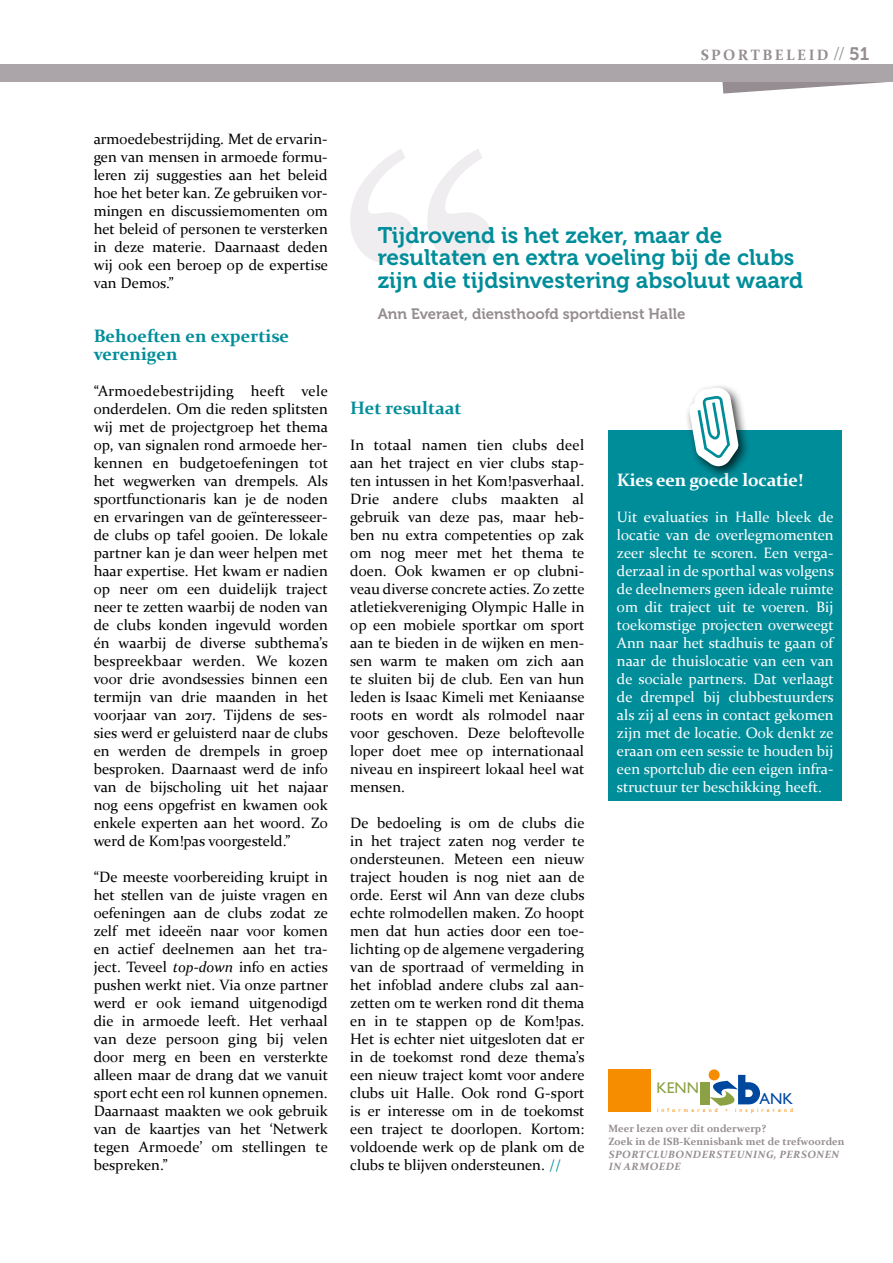
<style>
.page{position:relative;width:893px;height:1263px;background:#fff}
.page>*{position:absolute;margin:0;border:0;box-sizing:border-box;transform-origin:0 0}
.t1{font:22.5px/22.5px "Museo 700";color:#008d9a}
.t2{font:700 18px/18px "Constantia";color:#008d9a}
.t3{font:700 18px "Constantia";letter-spacing:-.02em;color:#fff}
.t4{font:300 condensed 18px "Helvetica Neue LT Std";color:#958d91}
.t5{font:15.9px "Gill Sans";color:#00479e}
.t6{font:15.6px "Gill Sans";color:#8ba144}
.t7{font:15px/18px "Constantia";color:#000;text-align:justify}
.t8{font:15px/18px "Constantia";color:#fff;text-align:justify}
.t9{font:15px "Museo 700";color:#958d91}
.t10{font:700 15px "Constantia";letter-spacing:.16em;color:#958d91}
.t11{font:700 10.5px/12.6px "Constantia";color:#958d91}
.t12{font:italic 700 10.5px/12.6px "Constantia";letter-spacing:.06em;color:#958d91}
.t13{font:5.85px "Gill Sans";letter-spacing:.55em;color:#f68d00}
.s1{font-family:"Museo 700";font-weight:400;font-stretch:normal}
.s2{font-style:italic}
.s3{color:#008d9a}
</style>
<div class="page">
<svg style="left:722px;top:82px;width:165px;height:12px"></svg>
<div style="left:0;top:65px;width:893px;height:17px;background:#aba4a8"></div>
<svg style="left:700px;top:1075px;width:60px;height:31px"></svg>
<div style="left:709px;top:1069px;width:11px;height:11px;background:#f68d00;border-radius:50%"></div>
<div style="left:608px;top:1069px;width:43px;height:43px;background:#f68d00"></div>
<div style="left:608px;top:430px;width:234px;height:371px;background:#008d9a"></div>
<div style="left:685px;top:383px;width:67px;height:96px;background:#000;opacity:.75"></div>
<svg style="left:689px;top:388px;width:50px;height:78px"></svg>
<svg style="left:350px;top:149px;width:64px;height:114px"></svg>
<svg style="left:427px;top:149px;width:64px;height:114px"></svg>
<p class="t4" style="left:834px;top:43px;width:37px">// <span class="s1">51</span></p>
<p class="t10" style="left:701px;top:45px;width:130px">SPORTBELEID</p>
<p class="t7" style="left:94px;top:129px;width:236px">armoedebestrijding. Met de ervarin&shy;gen van mensen in armoede formu&shy;leren zij suggesties aan het beleid hoe het beter kan. Ze gebruiken vor&shy;mingen en discussiemomenten om het beleid of personen te versterken in deze materie. Daarnaast deden wij ook een beroep op de expertise van Demos.”</p>
<p class="t2" style="left:94px;top:326px;width:197px">Behoeften en expertise verenigen</p>
<p class="t7" style="left:94px;top:381px;width:236px">“Armoedebestrijding heeft vele onderdelen. Om die reden splitsten wij met de projectgroep het thema op, van signalen rond armoede her&shy;kennen en budgetoefeningen tot het wegwerken van drempels. Als sportfunctionaris kan je de noden en ervaringen van de geïnteresseer&shy;de clubs op tafel gooien. De lokale partner kan je dan weer helpen met haar expertise. Het kwam er nadien op neer om een duidelijk traject neer te zetten waarbij de noden van de clubs konden ingevuld worden én waarbij de diverse subthema’s bespreekbaar werden. We kozen voor drie avondsessies binnen een termijn van drie maanden in het voorjaar van 2017. Tijdens de ses&shy;sies werd er geluisterd naar de clubs en werden de drempels in groep besproken. Daarnaast werd de info van de bijscholing uit het najaar nog eens opgefrist en kwamen ook enkele experten aan het woord. Zo werd de Kom!pas voorgesteld.”</p>
<p class="t7" style="left:94px;top:867px;width:236px">“De meeste voorbereiding kruipt in het stellen van de juiste vragen en oefeningen aan de clubs zodat ze zelf met ideeën naar voor komen en actief deelnemen aan het tra&shy;ject. Teveel <span class="s2">top-down</span> info en acties pushen werkt niet. Via onze partner werd er ook iemand uitgenodigd die in armoede leeft. Het verhaal van deze persoon ging bij velen door merg en been en versterkte alleen maar de drang dat we vanuit sport echt een rol kunnen opnemen.<br>Daarnaast maakten we ook gebruik van de kaartjes van het ‘Netwerk tegen Armoede’ om stellingen te bespreken.”</p>
<h1 class="t1" style="left:378px;top:224px;width:427px">Tijdrovend is het zeker, maar de resultaten en extra voeling bij de clubs zijn die tijdsinvestering absoluut waard</h1>
<p class="t9" style="left:378px;top:305px;width:309px">Ann Everaet, diensthoofd sportdienst Halle</p>
<p class="t2" style="left:350px;top:398px;width:113px">Het resultaat</p>
<p class="t7" style="left:350px;top:435px;width:236px">In totaal namen tien clubs deel aan het traject en vier clubs stap&shy;ten intussen in het Kom!pasverhaal.<br>Drie andere clubs maakten al gebruik van deze pas, maar heb&shy;ben nu extra competenties op zak om nog meer met het thema te doen. Ook kwamen er op clubni&shy;veau diverse concrete acties. Zo zette atletiekvereniging Olympic Halle in op een mobiele sportkar om sport aan te bieden in de wijken en men&shy;sen warm te maken om zich aan te sluiten bij de club. Een van hun leden is Isaac Kimeli met Keniaanse roots en wordt als rolmodel naar voor geschoven. Deze beloftevolle loper doet mee op internationaal niveau en inspireert lokaal heel wat mensen.</p>
<p class="t7" style="left:350px;top:813px;width:236px">De bedoeling is om de clubs die in het traject zaten nog verder te ondersteunen. Meteen een nieuw traject houden is nog niet aan de orde. Eerst wil Ann van deze clubs echte rolmodellen maken. Zo hoopt men dat hun acties door een toe&shy;lichting op de algemene vergadering van de sportraad of vermelding in het infoblad andere clubs zal aan&shy;zetten om te werken rond dit thema en in te stappen op de Kom!pas.<br>Het is echter niet uitgesloten dat er in de toekomst rond deze thema’s een nieuw traject komt voor andere clubs uit Halle. Ook rond G-sport is er interesse om in de toekomst een traject te doorlopen. Kortom: voldoende werk op de plank om de clubs te blijven ondersteunen. <span class="s3">//</span></p>
<p class="t3" style="left:617px;top:467px;width:188px">Kies een goede locatie!</p>
<p class="t8" style="left:617px;top:507px;width:218px">Uit evaluaties in Halle bleek de locatie van de overlegmomenten zeer slecht te scoren. Een verga&shy;derzaal in de sporthal was volgens de deelnemers geen ideale ruimte om dit traject uit te voeren. Bij toekomstige projecten overweegt Ann naar het stadhuis te gaan of naar de thuislocatie van een van de sociale partners. Dat verlaagt de drempel bij clubbestuurders als zij al eens in contact gekomen zijn met de locatie. Ook denkt ze eraan om een sessie te houden bij een sportclub die een eigen infra&shy;structuur ter beschikking heeft.</p>
<p class="t6" style="left:656px;top:1079px;width:44px">KENN</p>
<p class="t5" style="left:760px;top:1090px;width:35px">ANK</p>
<p class="t13" style="left:657px;top:1106px;width:62px">informerend</p>
<p class="t13" style="left:725px;top:1106px;width:69px">• inspirerend</p>
<p class="t11" style="left:608px;top:1122px;width:238px">Meer lezen over dit onderwerp?<br>Zoek in de ISB-Kennisbank met de trefwoorden</p>
<p class="t12" style="left:609px;top:1147px;width:232px">SPORTCLUBONDERSTEUNING, PERSONEN<br>IN ARMOEDE</p>
</div>
